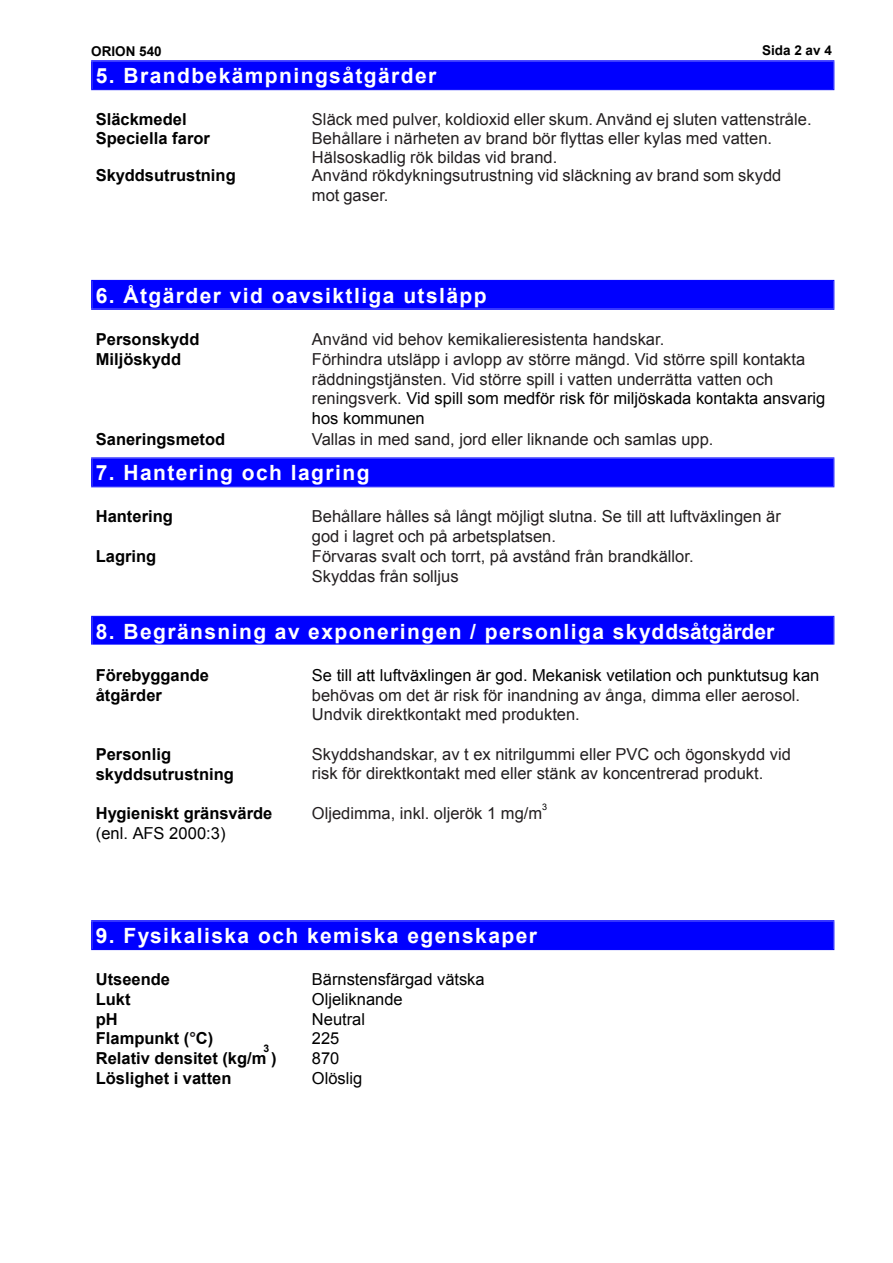
<style>
.page{position:relative;width:893px;height:1263px;background:#fff}
.page>*{position:absolute;margin:0;border:0;box-sizing:border-box;transform-origin:0 0}
.t1{font:700 21px "Arial";letter-spacing:.07em;color:#fff}
.t2{font:16.5px/19.8px "Arial";color:#231f20}
.t3{font:700 16.5px "Arial";color:#000}
.t4{font:16.5px "Arial";color:#000}
.t5{font:700 13.5px "Arial";color:#000}
.t6{font:700 10.5px "Arial";color:#000}
.t7{font:9px "Arial";color:#000}
.s1{color:#000}
.s2{color:#231f20}
</style>
<div class="page">
<div style="left:92px;top:61px;width:741px;height:28px;background:#00f"></div>
<hr style="left:91px;top:60px;width:743px;height:1px;background:#00f">
<hr style="left:91px;top:89px;width:743px;height:1px;background:#00f">
<svg style="left:91px;top:61px;width:1px;height:28px"></svg>
<svg style="left:833px;top:61px;width:1px;height:28px"></svg>
<div style="left:92px;top:281px;width:741px;height:28px;background:#00f"></div>
<hr style="left:91px;top:280px;width:743px;height:1px;background:#00f">
<hr style="left:91px;top:309px;width:743px;height:1px;background:#00f">
<svg style="left:91px;top:281px;width:1px;height:28px"></svg>
<svg style="left:833px;top:281px;width:1px;height:28px"></svg>
<div style="left:92px;top:459px;width:741px;height:27px;background:#00f"></div>
<hr style="left:91px;top:457px;width:743px;height:2px;background:#00f">
<hr style="left:91px;top:486px;width:743px;height:1px;background:#00f">
<svg style="left:91px;top:459px;width:1px;height:27px"></svg>
<svg style="left:833px;top:459px;width:1px;height:27px"></svg>
<div style="left:92px;top:617px;width:741px;height:28px;background:#00f"></div>
<hr style="left:91px;top:616px;width:743px;height:1px;background:#00f">
<svg style="left:91px;top:617px;width:1px;height:28px"></svg>
<svg style="left:833px;top:617px;width:1px;height:28px"></svg>
<div style="left:92px;top:921px;width:741px;height:28px;background:#00f"></div>
<hr style="left:91px;top:920px;width:743px;height:1px;background:#00f">
<hr style="left:91px;top:949px;width:743px;height:1px;background:#00f">
<svg style="left:91px;top:921px;width:1px;height:28px"></svg>
<svg style="left:833px;top:921px;width:1px;height:28px"></svg>
<p class="t5" style="left:91px;top:42px;width:72px">ORION 540</p>
<p class="t5" style="left:762px;top:42px;width:71px">Sida 2 av 4</p>
<p class="t1" style="left:96px;top:62px;width:342px">5. Brandbekämpningsåtgärder</p>
<p class="t3" style="left:96px;top:108px;width:92px">Släckmedel</p>
<p class="t2" style="left:312px;top:110px;width:501px">Släck med pulver, koldioxid eller skum. Använd ej sluten vattenstråle.</p>
<p class="t3" style="left:96px;top:127px;width:116px">Speciella faror</p>
<p class="t2" style="left:312px;top:128px;width:462px">Behållare i närheten av brand bör flyttas eller kylas med vatten.<br>Hälsoskadlig rök bildas vid brand.</p>
<p class="t3" style="left:96px;top:165px;width:141px">Skyddsutrustning</p>
<p class="t2" style="left:312px;top:166px;width:471px">Använd rökdykningsutrustning vid släckning av brand som skydd mot gaser.</p>
<p class="t1" style="left:96px;top:281px;width:392px">6. Åtgärder vid oavsiktliga utsläpp</p>
<p class="t3" style="left:96px;top:328px;width:105px">Personskydd</p>
<p class="t2" style="left:312px;top:329px;width:354px">Använd vid behov kemikalieresistenta handskar.</p>
<p class="t3" style="left:96px;top:348px;width:87px">Miljöskydd</p>
<p class="t2" style="left:312px;top:349px;width:515px">Förhindra utsläpp i avlopp av större mängd. Vid större spill kontakta räddningstjänsten. Vid större spill i vatten underrätta vatten och reningsverk. <span class="s1">Vid spill som medför risk för miljöskada kontakta ansvarig hos kommunen</span></p>
<p class="t3" style="left:96px;top:428px;width:131px">Saneringsmetod</p>
<p class="t2" style="left:312px;top:429px;width:403px">Vallas in med sand, jord eller liknande och samlas upp.</p>
<p class="t1" style="left:96px;top:459px;width:275px">7. Hantering och lagring</p>
<p class="t3" style="left:96px;top:506px;width:79px">Hantering</p>
<p class="t2" style="left:312px;top:507px;width:470px">Behållare hålles så långt möjligt slutna. Se till att luftväxlingen är god i lagret och på arbetsplatsen.</p>
<p class="t3" style="left:96px;top:545px;width:62px">Lagring</p>
<p class="t2" style="left:312px;top:546px;width:383px">Förvaras svalt och torrt, på avstånd från brandkällor.<br>Skyddas från solljus</p>
<p class="t1" style="left:96px;top:617px;width:680px">8. Begränsning av exponeringen / personliga skyddsåtgärder</p>
<p class="t3" style="left:96px;top:664px;width:115px">Förebyggande</p>
<p class="t2" style="left:312px;top:665px;width:509px"><span class="s1">Se till att luftväxlingen är god. Mekanisk vetilation och punktutsug kan </span>behövas om det är risk för inandning av ånga, dimma eller aerosol.<br>Undvik direktkontakt med produkten.</p>
<p class="t3" style="left:96px;top:684px;width:68px">åtgärder</p>
<p class="t3" style="left:96px;top:743px;width:77px">Personlig</p>
<p class="t2" style="left:312px;top:744px;width:480px">Skyddshandskar, av t ex nitrilgummi eller PVC och ögonskydd vid risk för direktkontakt med eller stänk av koncentrerad produkt.</p>
<p class="t3" style="left:96px;top:763px;width:140px">skyddsutrustning</p>
<p class="t3" style="left:96px;top:803px;width:178px">Hygieniskt gränsvärde</p>
<p class="t2" style="left:312px;top:804px;width:232px">Oljedimma, inkl. oljerök 1 mg/m</p>
<p class="t4" style="left:96px;top:822px;width:131px">(enl. AFS 2000:3)</p>
<p class="t7" style="left:542px;top:801px;width:7px">3</p>
<p class="t1" style="left:96px;top:922px;width:442px">9. Fysikaliska och kemiska egenskaper</p>
<p class="t3" style="left:96px;top:968px;width:76px">Utseende</p>
<p class="t4" style="left:312px;top:968px;width:174px">Bärnstensfärgad vätska</p>
<p class="t3" style="left:96px;top:988px;width:36px">Lukt</p>
<p class="t4" style="left:312px;top:988px;width:92px">Oljeliknande</p>
<p class="t3" style="left:96px;top:1008px;width:23px">pH</p>
<p class="t4" style="left:312px;top:1008px;width:55px">Neutral</p>
<p class="t3" style="left:96px;top:1028px;width:119px">Flampunkt (<span class="s2">°</span>C)</p>
<p class="t4" style="left:312px;top:1028px;width:29px">225</p>
<p class="t3" style="left:96px;top:1048px;width:182px">Relativ densitet (kg/m )</p>
<p class="t4" style="left:312px;top:1048px;width:29px">870</p>
<p class="t3" style="left:96px;top:1067px;width:137px">Löslighet i vatten</p>
<p class="t4" style="left:312px;top:1067px;width:52px">Olöslig</p>
<p class="t6" style="left:263px;top:1041px;width:7px">3</p>
</div>
